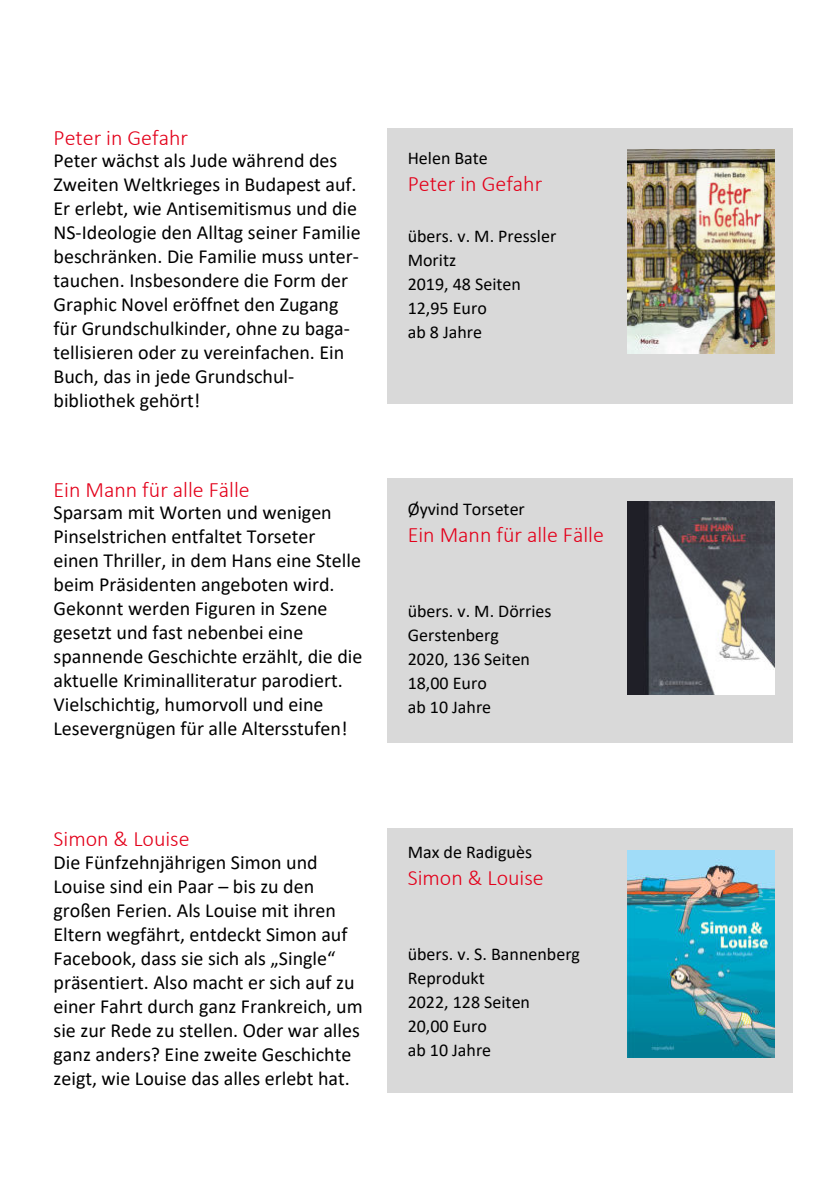
<style>
.page{position:relative;width:839px;height:1191px;background:#fff}
.page>*{position:absolute;margin:0;border:0;box-sizing:border-box;transform-origin:0 0}
.t1{font:300 22px "Calibri";color:#e3001a}
.t2{font:20px/24px "Calibri";color:#000}
.t3{font:18px/24px "Calibri";color:#000}
</style>
<div class="page">
<div style="left:387px;top:128px;width:405px;height:276px;background:#d9d9d9"></div>
<div style="left:387px;top:479px;width:405px;height:264px;background:#d9d9d9"></div>
<div style="left:387px;top:828px;width:405px;height:265px;background:#d9d9d9"></div>
<img style="left:627px;top:150px;width:147px;height:204px">
<img style="left:627px;top:501px;width:147px;height:194px">
<img style="left:627px;top:851px;width:147px;height:207px">
<p class="t1" style="left:54px;top:124px;width:136px">Peter in Gefahr</p>
<p class="t2" style="left:54px;top:148px;width:309px">Peter wächst als Jude während des Zweiten Weltkrieges in Budapest auf.<br>Er erlebt, wie Antisemitismus und die NS-Ideologie den Alltag seiner Familie beschränken. Die Familie muss unter&shy;tauchen. Insbesondere die Form der Graphic Novel eröffnet den Zugang für Grundschulkinder, ohne zu baga&shy;tellisieren oder zu vereinfachen. Ein Buch, das in jede Grundschul&shy;bibliothek gehört!</p>
<p class="t3" style="left:407px;top:146px;width:82px">Helen Bate</p>
<p class="t1" style="left:407px;top:170px;width:136px">Peter in Gefahr</p>
<p class="t3" style="left:407px;top:224px;width:150px">übers. v. M. Pressler<br>Moritz<br>2019, 48 Seiten<br>12,95 Euro<br>ab 8 Jahre</p>
<p class="t1" style="left:54px;top:476px;width:198px">Ein Mann für alle Fälle</p>
<p class="t2" style="left:54px;top:500px;width:310px">Sparsam mit Worten und wenigen Pinselstrichen entfaltet Torseter einen Thriller, in dem Hans eine Stelle beim Präsidenten angeboten wird.<br>Gekonnt werden Figuren in Szene gesetzt und fast nebenbei eine spannende Geschichte erzählt, die die aktuelle Kriminalliteratur parodiert.<br>Vielschichtig, humorvoll und eine Lesevergnügen für alle Altersstufen!</p>
<p class="t3" style="left:407px;top:496px;width:119px">Øyvind Torseter</p>
<p class="t1" style="left:407px;top:521px;width:198px">Ein Mann für alle Fälle</p>
<p class="t3" style="left:407px;top:598px;width:145px">übers. v. M. Dörries<br>Gerstenberg<br>2020, 136 Seiten<br>18,00 Euro<br>ab 10 Jahre</p>
<p class="t1" style="left:54px;top:825px;width:138px">Simon &amp; Louise</p>
<p class="t2" style="left:54px;top:850px;width:311px">Die Fünfzehnjährigen Simon und Louise sind ein Paar – bis zu den großen Ferien. Als Louise mit ihren Eltern wegfährt, entdeckt Simon auf Facebook, dass sie sich als „Single“ präsentiert. Also macht er sich auf zu einer Fahrt durch ganz Frankreich, um sie zur Rede zu stellen. Oder war alles ganz anders? Eine zweite Geschichte zeigt, wie Louise das alles erlebt hat.</p>
<p class="t3" style="left:407px;top:840px;width:126px">Max de Radiguès</p>
<p class="t1" style="left:407px;top:864px;width:138px">Simon &amp; Louise</p>
<p class="t3" style="left:407px;top:942px;width:174px">übers. v. S. Bannenberg<br>Reprodukt<br>2022, 128 Seiten<br>20,00 Euro<br>ab 10 Jahre</p>
</div>
